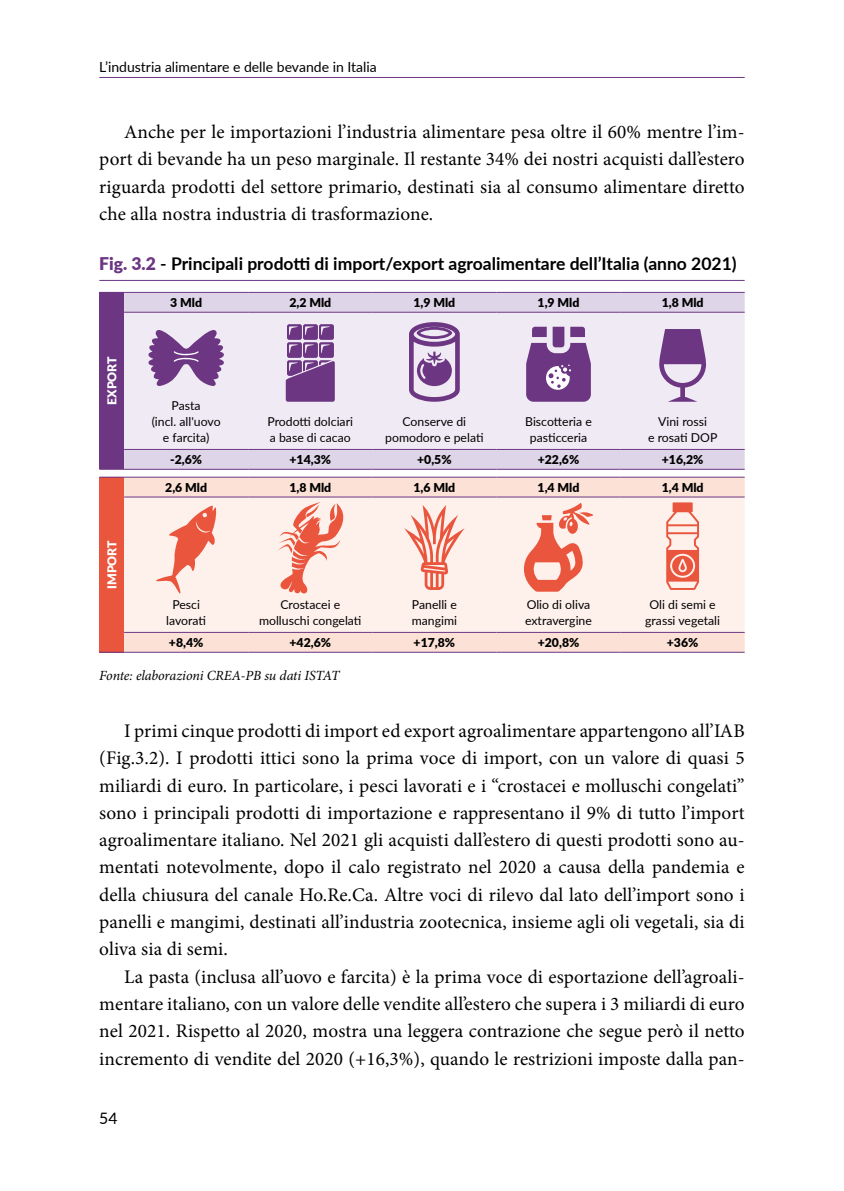
<style>
.page{position:relative;width:844px;height:1191px;background:#fff}
.page>*{position:absolute;margin:0;border:0;box-sizing:border-box;transform-origin:0 0}
.t1{font:19.25px/27.3px "Minion Pro";letter-spacing:.005em;color:#000;text-align:justify}
.t2{font:700 17.5px "Lato";color:#000}
.t3{font:15.75px "Lato";color:#000}
.t4{font:14px "Lato";color:#000}
.t5{font:italic 14px "Minion Pro";letter-spacing:-.01em;color:#000}
.t6{font:12.25px/15.8px "Lato";color:#000;text-align:center}
.t7{font:900 12.25px "Lato";color:#000}
.t8{font:900 12.25px "Lato";color:#fff}
.s1{font-weight:900;color:#6c3683}
</style>
<div class="page">
<hr style="left:99px;top:77px;width:645px;height:1px;background:#6c3683">
<hr style="left:99px;top:280px;width:645px;height:1px;background:#6c3683">
<div style="left:99px;top:292px;width:25px;height:177px;background:#6c3683"></div>
<div style="left:124px;top:293px;width:620px;height:176px;background:#dfd5e8"></div>
<div style="left:124px;top:313px;width:620px;height:136px;background:#efeaf4"></div>
<hr style="left:124px;top:292px;width:124px;height:1px;background:#6c3683">
<hr style="left:248px;top:292px;width:124px;height:1px;background:#6c3683">
<hr style="left:372px;top:292px;width:124px;height:1px;background:#6c3683">
<hr style="left:496px;top:292px;width:124px;height:1px;background:#6c3683">
<hr style="left:620px;top:292px;width:124px;height:1px;background:#6c3683">
<hr style="left:124px;top:312px;width:124px;height:1px;background:#6c3683">
<hr style="left:248px;top:312px;width:124px;height:1px;background:#6c3683">
<hr style="left:372px;top:312px;width:124px;height:1px;background:#6c3683">
<hr style="left:496px;top:312px;width:124px;height:1px;background:#6c3683">
<hr style="left:620px;top:312px;width:124px;height:1px;background:#6c3683">
<hr style="left:124px;top:449px;width:124px;height:1px;background:#6c3683">
<hr style="left:248px;top:449px;width:124px;height:1px;background:#6c3683">
<hr style="left:372px;top:449px;width:124px;height:1px;background:#6c3683">
<hr style="left:496px;top:449px;width:124px;height:1px;background:#6c3683">
<hr style="left:620px;top:449px;width:124px;height:1px;background:#6c3683">
<svg style="left:99px;top:469px;width:25px;height:1px"></svg>
<hr style="left:124px;top:469px;width:124px;height:1px;background:#6c3683">
<hr style="left:248px;top:469px;width:124px;height:1px;background:#6c3683">
<hr style="left:372px;top:469px;width:124px;height:1px;background:#6c3683">
<hr style="left:496px;top:469px;width:124px;height:1px;background:#6c3683">
<hr style="left:620px;top:469px;width:124px;height:1px;background:#6c3683">
<svg style="left:148px;top:330px;width:76px;height:56px;background:#9b77ab"></svg>
<svg style="left:286px;top:324px;width:49px;height:78px;background:#835697"></svg>
<svg style="left:409px;top:322px;width:50px;height:80px;background:#a98ab8"></svg>
<svg style="left:526px;top:327px;width:64px;height:75px;background:#8d64a0"></svg>
<svg style="left:659px;top:329px;width:46px;height:73px;background:#a584b4"></svg>
<div style="left:99px;top:477px;width:25px;height:175px;background:#ea553d"></div>
<div style="left:124px;top:478px;width:620px;height:174px;background:#fce2d6"></div>
<div style="left:124px;top:497px;width:620px;height:135px;background:#fef0eb"></div>
<svg style="left:99px;top:477px;width:25px;height:1px"></svg>
<hr style="left:124px;top:477px;width:124px;height:1px;background:#6c3683">
<hr style="left:248px;top:477px;width:124px;height:1px;background:#6c3683">
<hr style="left:372px;top:477px;width:124px;height:1px;background:#6c3683">
<hr style="left:496px;top:477px;width:124px;height:1px;background:#6c3683">
<hr style="left:620px;top:477px;width:124px;height:1px;background:#6c3683">
<hr style="left:124px;top:496px;width:124px;height:1px;background:#6c3683">
<hr style="left:248px;top:496px;width:124px;height:1px;background:#6c3683">
<hr style="left:372px;top:496px;width:124px;height:1px;background:#6c3683">
<hr style="left:496px;top:496px;width:124px;height:1px;background:#6c3683">
<hr style="left:620px;top:496px;width:124px;height:1px;background:#6c3683">
<hr style="left:124px;top:632px;width:124px;height:1px;background:#6c3683">
<hr style="left:248px;top:632px;width:124px;height:1px;background:#6c3683">
<hr style="left:372px;top:632px;width:124px;height:1px;background:#6c3683">
<hr style="left:496px;top:632px;width:124px;height:1px;background:#6c3683">
<hr style="left:620px;top:632px;width:124px;height:1px;background:#6c3683">
<svg style="left:99px;top:652px;width:25px;height:1px"></svg>
<hr style="left:124px;top:652px;width:124px;height:1px;background:#6c3683">
<hr style="left:248px;top:652px;width:124px;height:1px;background:#6c3683">
<hr style="left:372px;top:652px;width:124px;height:1px;background:#6c3683">
<hr style="left:496px;top:652px;width:124px;height:1px;background:#6c3683">
<hr style="left:620px;top:652px;width:124px;height:1px;background:#6c3683">
<svg style="left:156px;top:505px;width:60px;height:88px;background:#f7bcb0"></svg>
<svg style="left:277px;top:502px;width:73px;height:93px;background:#f7c1b6"></svg>
<svg style="left:404px;top:505px;width:60px;height:85px;background:#f8c2b8"></svg>
<svg style="left:521px;top:503px;width:72px;height:88px;background:#f6b3a7"></svg>
<svg style="left:666px;top:502px;width:32px;height:88px;background:#f4a597"></svg>
<p class="t4" style="left:99px;top:57px;width:279px">L’industria alimentare e delle bevande in Italia</p>
<p class="t1" style="left:99px;top:118px;width:646px;text-indent:25px">Anche per le importazioni l’industria alimentare pesa oltre il 60% mentre l’im&shy;port di bevande ha un peso marginale. Il restante 34% dei nostri acquisti dall’estero riguarda prodotti del settore primario, destinati sia al consumo alimentare diretto che alla nostra industria di trasformazione.</p>
<p class="t2" style="left:99px;top:251px;width:638px"><span class="s1">Fig. 3.2</span> - Principali prodotti di import/export agroalimentare dell’Italia (anno 2021)</p>
<p class="t8" style="left:103px;top:405px;width:50px;rotate:-90deg">EXPORT</p>
<p class="t8" style="left:103px;top:589px;width:50px;rotate:-90deg">IMPORT</p>
<p class="t7" style="left:170px;top:293px;width:33px">3 Mld</p>
<p class="t7" style="left:289px;top:293px;width:43px">2,2 Mld</p>
<p class="t7" style="left:413px;top:293px;width:43px">1,9 Mld</p>
<p class="t7" style="left:537px;top:293px;width:43px">1,9 Mld</p>
<p class="t7" style="left:661px;top:293px;width:43px">1,8 Mld</p>
<p class="t6" style="left:152px;top:397px;width:70px">Pasta<br>(incl. all'uovo e farcita)</p>
<p class="t6" style="left:267px;top:413px;width:87px;text-align:left">Prodotti dolciari a base di cacao</p>
<p class="t6" style="left:385px;top:413px;width:100px">Conserve di pomodoro e pelati</p>
<p class="t6" style="left:525px;top:413px;width:68px">Biscotteria e pasticceria</p>
<p class="t6" style="left:648px;top:413px;width:71px">Vini rossi<br>e rosati DOP</p>
<p class="t7" style="left:170px;top:450px;width:33px">-2,6%</p>
<p class="t7" style="left:289px;top:450px;width:43px">+14,3%</p>
<p class="t7" style="left:417px;top:450px;width:36px">+0,5%</p>
<p class="t7" style="left:537px;top:450px;width:43px">+22,6%</p>
<p class="t7" style="left:661px;top:450px;width:43px">+16,2%</p>
<p class="t7" style="left:165px;top:478px;width:43px">2,6 Mld</p>
<p class="t7" style="left:289px;top:478px;width:43px">1,8 Mld</p>
<p class="t7" style="left:413px;top:478px;width:43px">1,6 Mld</p>
<p class="t7" style="left:537px;top:478px;width:43px">1,4 Mld</p>
<p class="t7" style="left:661px;top:478px;width:43px">1,4 Mld</p>
<p class="t6" style="left:166px;top:596px;width:41px">Pesci lavorati</p>
<p class="t6" style="left:259px;top:596px;width:104px">Crostacei e molluschi congelati</p>
<p class="t6" style="left:411px;top:596px;width:47px;text-align:left">Panelli e mangimi</p>
<p class="t6" style="left:525px;top:596px;width:68px;text-align:left">Olio di oliva extravergine</p>
<p class="t6" style="left:645px;top:596px;width:76px">Oli di semi e grassi vegetali</p>
<p class="t7" style="left:169px;top:633px;width:36px">+8,4%</p>
<p class="t7" style="left:289px;top:633px;width:43px">+42,6%</p>
<p class="t7" style="left:413px;top:633px;width:43px">+17,8%</p>
<p class="t7" style="left:537px;top:633px;width:43px">+20,8%</p>
<p class="t7" style="left:666px;top:633px;width:33px">+36%</p>
<p class="t5" style="left:99px;top:666px;width:242px">Fonte: elaborazioni CREA-PB su dati ISTAT</p>
<p class="t1" style="left:99px;top:717px;width:646px;text-indent:25px">I primi cinque prodotti di import ed export agroalimentare appartengono all’IAB (Fig.3.2). I prodotti ittici sono la prima voce di import, con un valore di quasi 5 miliardi di euro. In particolare, i pesci lavorati e i “crostacei e molluschi congelati” sono i principali prodotti di importazione e rappresentano il 9% di tutto l’import agroalimentare italiano. Nel 2021 gli acquisti dall’estero di questi prodotti sono au&shy;mentati notevolmente, dopo il calo registrato nel 2020 a causa della pandemia e della chiusura del canale Ho.Re.Ca. Altre voci di rilevo dal lato dell’import sono i panelli e mangimi, destinati all’industria zootecnica, insieme agli oli vegetali, sia di oliva sia di semi.</p>
<p class="t1" style="left:99px;top:963px;width:646px;text-indent:25px">La pasta (inclusa all’uovo e farcita) è la prima voce di esportazione dell’agroali&shy;mentare italiano, con un valore delle vendite all’estero che supera i 3 miliardi di euro nel 2021. Rispetto al 2020, mostra una leggera contrazione che segue però il netto incremento di vendite del 2020 (+16,3%), quando le restrizioni imposte dalla pan-</p>
<p class="t3" style="left:99px;top:1107px;width:20px">54</p>
</div>
